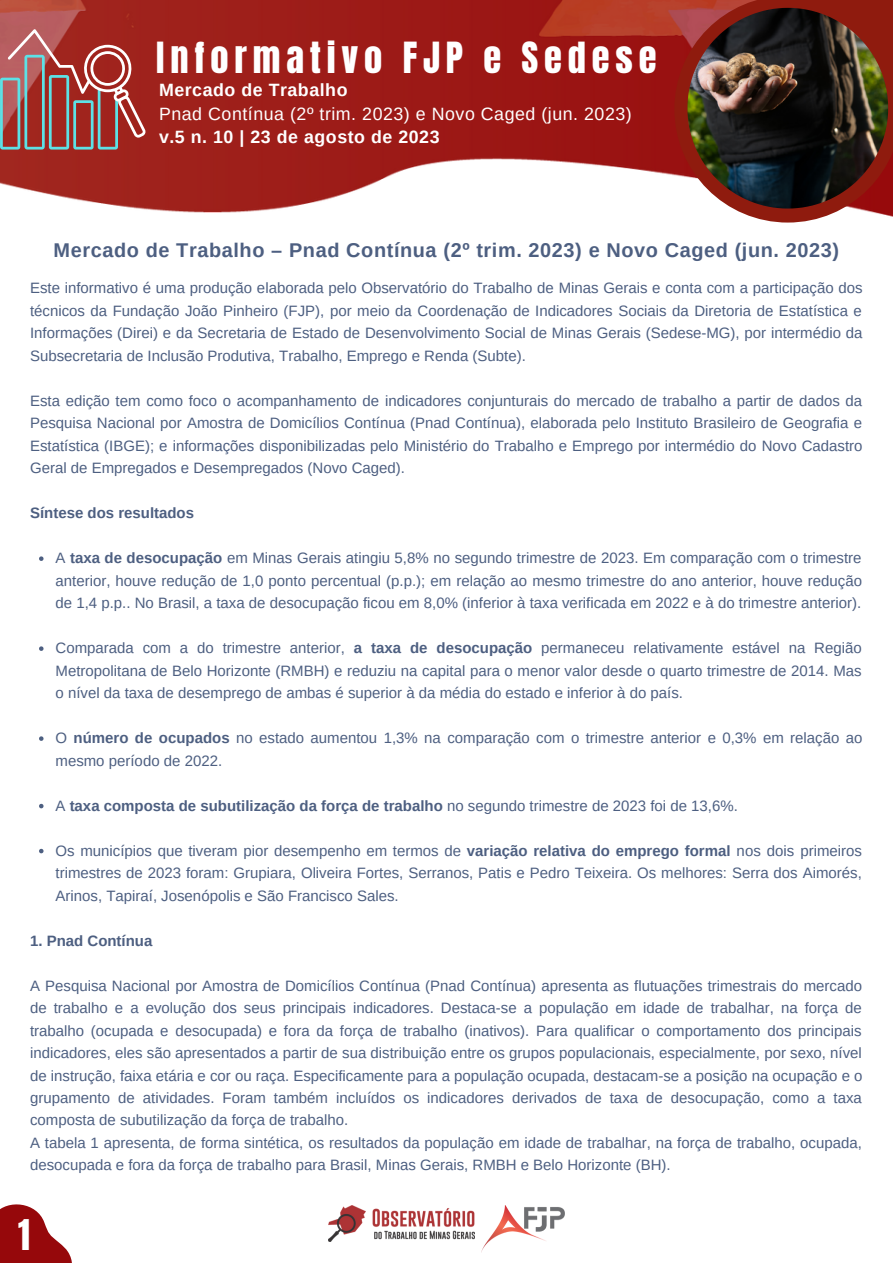
<style>
.page{position:relative;width:893px;height:1264px;background:#fff}
.page>*{position:absolute;margin:0;border:0;box-sizing:border-box;transform-origin:0 0}
.t1{font:36.45px "Anton";letter-spacing:.16em;color:#fff}
.t2{font:36px "Anton";color:#fff}
.t3{font:700 19.95px "Arimo";letter-spacing:.03em;color:#4d5f81}
.t4{font:17.85px "Arimo";letter-spacing:.03em;color:#fff}
.t5{font:700 17.85px "Arimo";letter-spacing:.03em;color:#fff}
.t6{font:15px/22.5px "Arimo";color:#4d5f81;text-align:justify}
.t7{font:700 15px "Arimo";color:#4d5f81}
.s1{font-weight:700}
.s2{font-weight:400}
</style>
<div class="page">
<img style="left:0;top:0;width:798px;height:223px">
<svg style="left:674px;top:0;width:218px;height:222px"></svg>
<img style="left:687px;top:8px;width:201px;height:200px">
<svg style="left:0;top:29px;width:146px;height:120px;background:#a25754"></svg>
<svg style="left:0;top:1204px;width:72px;height:58px"></svg>
<img style="left:482px;top:1205px;width:82px;height:46px">
<img style="left:328px;top:1205px;width:146px;height:36px">
<svg style="left:39px;top:556px;width:5px;height:5px"></svg>
<svg style="left:39px;top:646px;width:5px;height:5px"></svg>
<svg style="left:39px;top:736px;width:5px;height:5px"></svg>
<svg style="left:39px;top:803px;width:5px;height:5px"></svg>
<svg style="left:39px;top:848px;width:5px;height:5px"></svg>
<p class="t1" style="left:156px;top:31px;width:501px">Informativo FJP e Sedese</p>
<p class="t5" style="left:159px;top:80px;width:190px">Mercado de Trabalho</p>
<p class="t4" style="left:159px;top:103px;width:474px">Pnad Contínua (2º trim. 2023) e Novo Caged (jun. 2023)</p>
<p class="t5" style="left:159px;top:127px;width:282px">v.5 n. 10 | 23 de agosto de 2023</p>
<p class="t3" style="left:53px;top:239px;width:787px">Mercado de Trabalho – Pnad Contínua (2º trim. 2023) e Novo Caged (jun. 2023)</p>
<p class="t6" style="left:30px;top:277px;width:834px">Este informativo é uma produção elaborada pelo Observatório do Trabalho de Minas Gerais e conta com a participação dos técnicos da Fundação João Pinheiro (FJP), por meio da Coordenação de Indicadores Sociais da Diretoria de Estatística e Informações (Direi) e da Secretaria de Estado de Desenvolvimento Social de Minas Gerais (Sedese-MG), por intermédio da Subsecretaria de Inclusão Produtiva, Trabalho, Emprego e Renda (Subte).</p>
<p class="t6" style="left:30px;top:389px;width:834px">Esta edição tem como foco o acompanhamento de indicadores conjunturais do mercado de trabalho a partir de dados da Pesquisa Nacional por Amostra de Domicílios Contínua (Pnad Contínua), elaborada pelo Instituto Brasileiro de Geografia e Estatística (IBGE); e informações disponibilizadas pelo Ministério do Trabalho e Emprego por intermédio do Novo Cadastro Geral de Empregados e Desempregados (Novo Caged).</p>
<p class="t7" style="left:30px;top:504px;width:166px">Síntese dos resultados</p>
<p class="t6" style="left:55px;top:546px;width:808px">A <span class="s1">taxa de desocupação</span> em Minas Gerais atingiu 5,8% no segundo trimestre de 2023. Em comparação com o trimestre anterior, houve redução de 1,0 ponto percentual (p.p.); em relação ao mesmo trimestre do ano anterior, houve redução de 1,4 p.p.. No Brasil, a taxa de desocupação ficou em 8,0% (inferior à taxa verificada em 2022 e à do trimestre anterior).</p>
<p class="t6" style="left:55px;top:636px;width:807px">Comparada com a do trimestre anterior, <span class="s1">a taxa de desocupação</span> permaneceu relativamente estável na Região Metropolitana de Belo Horizonte (RMBH) e reduziu na capital para o menor valor desde o quarto trimestre de 2014. Mas o nível da taxa de desemprego de ambas é superior à da média do estado e inferior à do país.</p>
<p class="t6" style="left:55px;top:726px;width:808px">O <span class="s1">número de ocupados</span> no estado aumentou 1,3% na comparação com o trimestre anterior e 0,3% em relação ao mesmo período de 2022.</p>
<p class="t7" style="left:55px;top:797px;width:683px"><span class="s2">A</span> taxa composta de subutilização da força de trabalho <span class="s2">no segundo trimestre de 2023 foi de 13,6%.</span></p>
<p class="t6" style="left:55px;top:839px;width:808px">Os municípios que tiveram pior desempenho em termos de <span class="s1">variação relativa do emprego formal</span> nos dois primeiros trimestres de 2023 foram: Grupiara, Oliveira Fortes, Serranos, Patis e Pedro Teixeira. Os melhores: Serra dos Aimorés, Arinos, Tapiraí, Josenópolis e São Francisco Sales.</p>
<p class="t7" style="left:30px;top:932px;width:124px">1. Pnad Contínua</p>
<p class="t6" style="left:30px;top:974px;width:833px">A Pesquisa Nacional por Amostra de Domicílios Contínua (Pnad Contínua) apresenta as flutuações trimestrais do mercado de trabalho e a evolução dos seus principais indicadores. Destaca-se a população em idade de trabalhar, na força de trabalho (ocupada e desocupada) e fora da força de trabalho (inativos). Para qualificar o comportamento dos principais indicadores, eles são apresentados a partir de sua distribuição entre os grupos populacionais, especialmente, por sexo, nível de instrução, faixa etária e cor ou raça. Especificamente para a população ocupada, destacam-se a posição na ocupação e o grupamento de atividades. Foram também incluídos os indicadores derivados de taxa de desocupação, como a taxa composta de subutilização da força de trabalho.</p>
<p class="t6" style="left:30px;top:1131px;width:833px">A tabela 1 apresenta, de forma sintética, os resultados da população em idade de trabalhar, na força de trabalho, ocupada, desocupada e fora da força de trabalho para Brasil, Minas Gerais, RMBH e Belo Horizonte (BH).</p>
<p class="t2" style="left:18px;top:1208px;width:13px">1</p>
</div>
